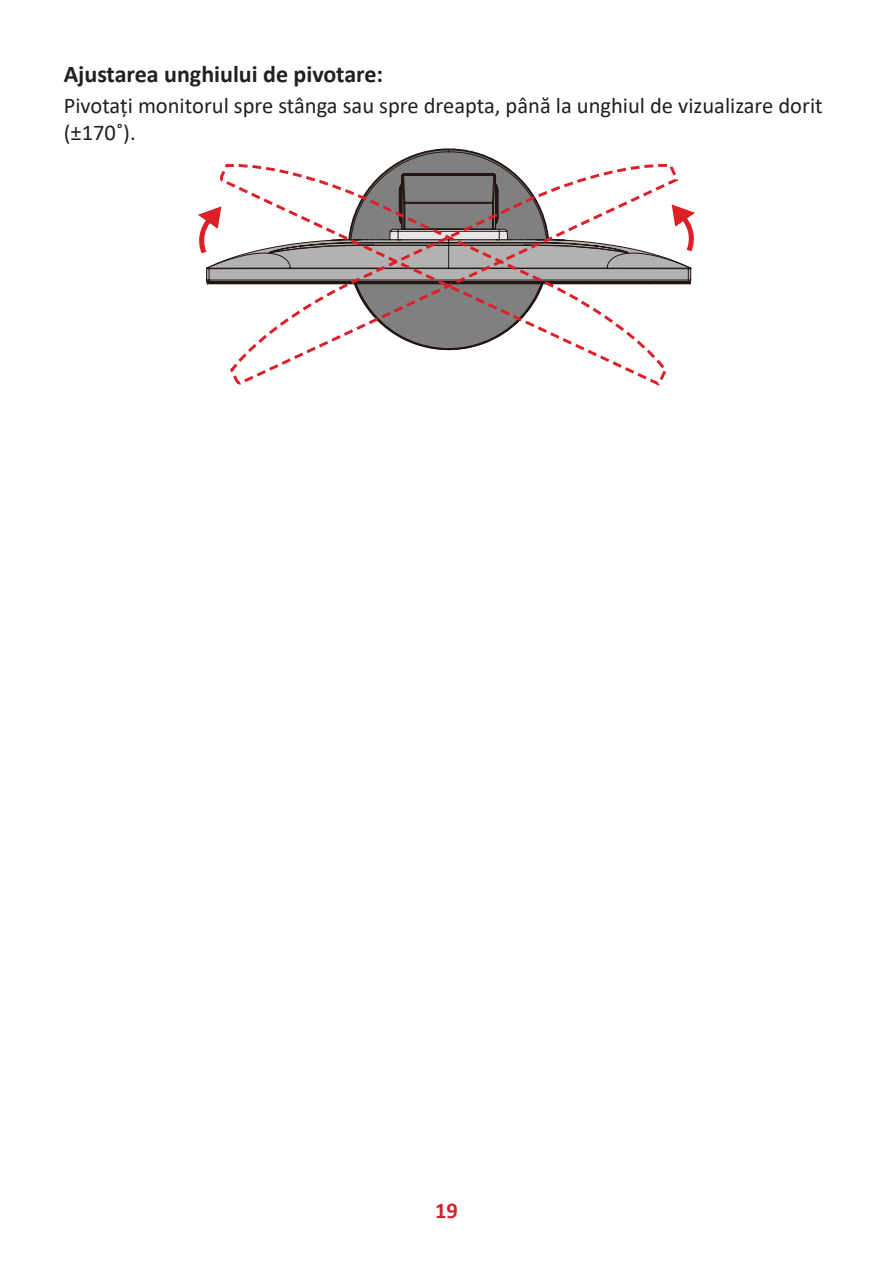
<style>
.page{position:relative;width:893px;height:1263px;background:#fff}
.page>*{position:absolute;margin:0;border:0;box-sizing:border-box;transform-origin:0 0}
.t1{font:700 24px "Calibri";color:#231f20}
.t2{font:22.5px/27px "Calibri";color:#231f20}
.t3{font:700 22.5px "Calibri";color:#d1232a}
</style>
<div class="page">
<svg style="left:207px;top:149px;width:484px;height:136px"></svg>
<svg style="left:198px;top:204px;width:497px;height:80px"></svg>
<svg style="left:217px;top:162px;width:463px;height:224px"></svg>
<p class="t1" style="left:64px;top:57px;width:321px">Ajustarea unghiului de pivotare:</p>
<p class="t2" style="left:64px;top:91px;width:760px">Pivotați monitorul spre stânga sau spre dreapta, până la unghiul de vizualizare dorit (±170˚).</p>
<p class="t3" style="left:435px;top:1194px;width:24px">19</p>
</div>
